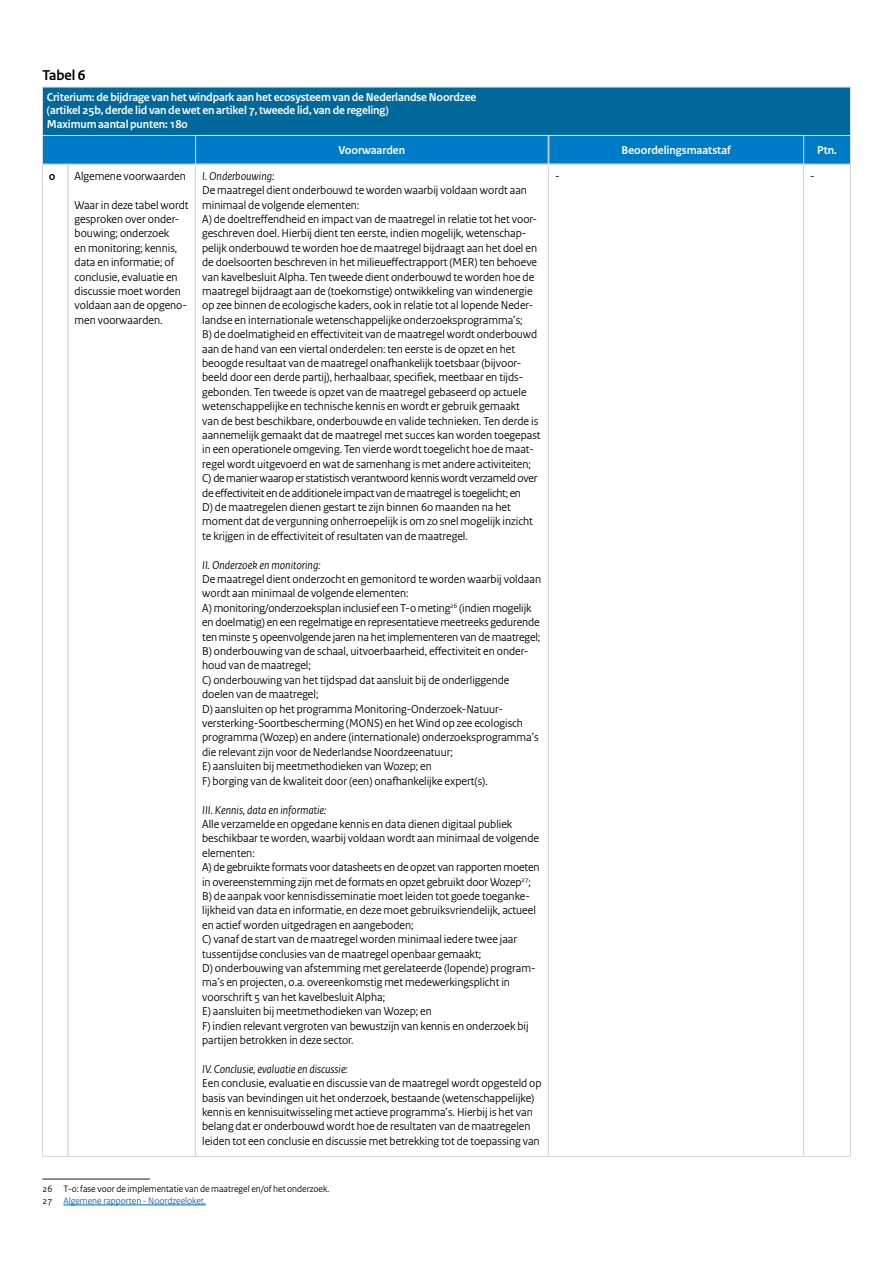
<style>
.page{position:relative;width:893px;height:1263px;background:#fff}
.page>*{position:absolute;margin:0;border:0;box-sizing:border-box;transform-origin:0 0}
.t1{font:700 15px "Rijksoverheid Sans";color:#000}
.BROODTEKST_ZONDER_LIJN{font:12px/14.4px "Rijksoverheid Sans";color:#000}
.t2{font:700 12px "Rijksoverheid Sans";letter-spacing:-.01em;color:#fff}
.BROODTEKST_ZONDER_LIJN-2{font:12px/14.4px "Rijksoverheid Sans";letter-spacing:-.02em;color:#000}
.BROODTEKST_ZONDER_LIJN-3{font:italic 12px "Rijksoverheid Sans";color:#000}
.Voetnoot{font:12px "Rijksoverheid Sans";color:#000}
.t3{font:700 12px "Rijksoverheid Sans";color:#000}
.Voetnoot-2{font:9.75px "Rijksoverheid Sans";color:#000}
.Voetnoot-3{font:9.75px "Rijksoverheid Sans";color:#0563c1}
.s1{color:#000}
</style>
<div class="page">
<hr style="left:42px;top:1179px;width:108px;height:1px;background:#1d1d1b">
<div style="left:42px;top:135px;width:809px;height:29px;background:#007bc7"></div>
<div style="left:43px;top:87px;width:807px;height:48px;background:#01689b"></div>
<div style="left:803px;top:164px;width:48px;height:993px;border:1px solid #dadada"></div>
<div style="left:68px;top:164px;width:127px;height:993px;border:1px solid #dadada"></div>
<div style="left:42px;top:164px;width:26px;height:993px;border:1px solid #dadada"></div>
<div style="left:195px;top:135px;width:353px;height:29px;border:1px solid #dadada"></div>
<div style="left:549px;top:135px;width:255px;height:29px;border:1px solid #dadada"></div>
<hr style="left:64px;top:1204px;width:142px;height:1px;background:#0563c1">
<p class="t1" style="left:42px;top:66px;width:45px">Tabel 6</p>
<p class="t2" style="left:47px;top:90px;width:431px">Criterium: de bijdrage van het windpark aan het ecosysteem van de Nederlandse Noordzee</p>
<p class="t2" style="left:47px;top:103px;width:343px">(artikel 25b, derde lid van de wet en artikel 7, tweede lid, van de regeling)</p>
<p class="t2" style="left:47px;top:117px;width:142px">Maximum aantal punten: 180</p>
<p class="t3" style="left:49px;top:169px;width:8px">0</p>
<p class="BROODTEKST_ZONDER_LIJN" style="left:75px;top:169px;width:113px">Algemene voorwaarden</p>
<p class="BROODTEKST_ZONDER_LIJN" style="left:75px;top:198px;width:115px">Waar in deze tabel wordt gesproken over onder&shy;bouwing; onderzoek<br>en monitoring; kennis, data en informatie; of conclusie, evaluatie en discussie moet worden voldaan aan de opgeno&shy;men voorwaarden.</p>
<p class="t2" style="left:339px;top:144px;width:68px">Voorwaarden</p>
<p class="t2" style="left:622px;top:144px;width:111px">Beoordelingsmaatstaf</p>
<p class="t2" style="left:817px;top:144px;width:21px">Ptn.</p>
<p class="BROODTEKST_ZONDER_LIJN-3" style="left:202px;top:169px;width:73px">I. Onderbouwing:</p>
<p class="Voetnoot" style="left:555px;top:169px;width:6px">-</p>
<p class="BROODTEKST_ZONDER_LIJN" style="left:810px;top:169px;width:6px">-</p>
<p class="BROODTEKST_ZONDER_LIJN" style="left:202px;top:183px;width:326px">De maatregel dient onderbouwd te worden waarbij voldaan wordt aan minimaal de volgende elementen:</p>
<p class="BROODTEKST_ZONDER_LIJN" style="left:202px;top:212px;width:336px">A) de doeltreffendheid en impact van de maatregel in relatie tot het voor&shy;geschreven doel. Hierbij dient ten eerste, indien mogelijk, wetenschap&shy;pelijk onderbouwd te worden hoe de maatregel bijdraagt aan het doel en de doelsoorten beschreven in het milieueffectrapport (MER) ten behoeve van kavelbesluit Alpha. Ten tweede dient onderbouwd te worden hoe de maatregel bijdraagt aan de (toekomstige) ontwikkeling van windenergie op zee binnen de ecologische kaders, ook in relatie tot al lopende Neder&shy;landse en internationale wetenschappelijke onderzoeksprogramma’s;</p>
<p class="BROODTEKST_ZONDER_LIJN" style="left:202px;top:327px;width:340px">B) de doelmatigheid en effectiviteit van de maatregel wordt onderbouwd aan de hand van een viertal onderdelen: ten eerste is de opzet en het beoogde resultaat van de maatregel onafhankelijk toetsbaar (bijvoor&shy;beeld door een derde partij), herhaalbaar, specifiek, meetbaar en tijds&shy;gebonden. Ten tweede is opzet van de maatregel gebaseerd op actuele wetenschappelijke en technische kennis en wordt er gebruik gemaakt<br>van de best beschikbare, onderbouwde en valide technieken. Ten derde is aannemelijk gemaakt dat de maatregel met succes kan worden toegepast in een operationele omgeving. Ten vierde wordt toegelicht hoe de maat&shy;regel wordt uitgevoerd en wat de samenhang is met andere activiteiten;</p>
<p class="BROODTEKST_ZONDER_LIJN-2" style="left:202px;top:471px;width:337px">C) de manier waarop er statistisch verantwoord kennis wordt verzameld over de effectiviteit en de additionele impact van de maatregel is toegelicht; en</p>
<p class="BROODTEKST_ZONDER_LIJN" style="left:202px;top:500px;width:332px">D) de maatregelen dienen gestart te zijn binnen 60 maanden na het moment dat de vergunning onherroepelijk is om zo snel mogelijk inzicht te krijgen in de effectiviteit of resultaten van de maatregel.</p>
<p class="BROODTEKST_ZONDER_LIJN-3" style="left:202px;top:558px;width:120px">II. Onderzoek en monitoring:</p>
<p class="BROODTEKST_ZONDER_LIJN" style="left:202px;top:572px;width:340px">De maatregel dient onderzocht en gemonitord te worden waarbij voldaan wordt aan minimaal de volgende elementen:</p>
<p class="BROODTEKST_ZONDER_LIJN" style="left:202px;top:601px;width:340px">A) monitoring/onderzoeksplan inclusief een T-0 meting<sup>26</sup> (indien mogelijk en doelmatig) en een regelmatige en representatieve meetreeks gedurende ten minste 5 opeenvolgende jaren na het implementeren van de maatregel;</p>
<p class="BROODTEKST_ZONDER_LIJN" style="left:202px;top:644px;width:328px">B) onderbouwing van de schaal, uitvoerbaarheid, effectiviteit en onder&shy;houd van de maatregel;</p>
<p class="BROODTEKST_ZONDER_LIJN" style="left:202px;top:673px;width:309px">C) onderbouwing van het tijdspad dat aansluit bij de onderliggende doelen van de maatregel;</p>
<p class="BROODTEKST_ZONDER_LIJN" style="left:202px;top:702px;width:338px">D) aansluiten op het programma Monitoring-Onderzoek-Natuur&shy;versterking-Soortbescherming (MONS) en het Wind op zee ecologisch programma (Wozep) en andere (internationale) onderzoeksprogramma’s die relevant zijn voor de Nederlandse Noordzeenatuur;</p>
<p class="BROODTEKST_ZONDER_LIJN" style="left:202px;top:759px;width:231px">E) aansluiten bij meetmethodieken van Wozep; en</p>
<p class="BROODTEKST_ZONDER_LIJN" style="left:202px;top:774px;width:287px">F) borging van de kwaliteit door (een) onafhankelijke expert(s).</p>
<p class="BROODTEKST_ZONDER_LIJN-3" style="left:202px;top:803px;width:125px">III. Kennis, data en informatie:</p>
<p class="BROODTEKST_ZONDER_LIJN" style="left:202px;top:817px;width:338px">Alle verzamelde en opgedane kennis en data dienen digitaal publiek beschikbaar te worden, waarbij voldaan wordt aan minimaal de volgende elementen:</p>
<p class="BROODTEKST_ZONDER_LIJN" style="left:202px;top:860px;width:339px">A) de gebruikte formats voor datasheets en de opzet van rapporten moeten in overeenstemming zijn met de formats en opzet gebruikt door Wozep<sup>27</sup>;</p>
<p class="BROODTEKST_ZONDER_LIJN" style="left:202px;top:889px;width:335px">B) de aanpak voor kennisdisseminatie moet leiden tot goede toeganke&shy;lijkheid van data en informatie, en deze moet gebruiksvriendelijk, actueel en actief worden uitgedragen en aangeboden;</p>
<p class="BROODTEKST_ZONDER_LIJN" style="left:202px;top:932px;width:317px">C) vanaf de start van de maatregel worden minimaal iedere twee jaar tussentijdse conclusies van de maatregel openbaar gemaakt;</p>
<p class="BROODTEKST_ZONDER_LIJN" style="left:202px;top:961px;width:335px">D) onderbouwing van afstemming met gerelateerde (lopende) program&shy;ma’s en projecten, o.a. overeenkomstig met medewerkingsplicht in voorschrift 5 van het kavelbesluit Alpha;</p>
<p class="BROODTEKST_ZONDER_LIJN" style="left:202px;top:1004px;width:231px">E) aansluiten bij meetmethodieken van Wozep; en</p>
<p class="BROODTEKST_ZONDER_LIJN" style="left:202px;top:1018px;width:328px">F) indien relevant vergroten van bewustzijn van kennis en onderzoek bij partijen betrokken in deze sector.</p>
<p class="BROODTEKST_ZONDER_LIJN-3" style="left:202px;top:1062px;width:147px">IV. Conclusie, evaluatie en discussie:</p>
<p class="BROODTEKST_ZONDER_LIJN" style="left:202px;top:1076px;width:341px">Een conclusie, evaluatie en discussie van de maatregel wordt opgesteld op basis van bevindingen uit het onderzoek, bestaande (wetenschappelijke) kennis en kennisuitwisseling met actieve programma’s. Hierbij is het van belang dat er onderbouwd wordt hoe de resultaten van de maatregelen leiden tot een conclusie en discussie met betrekking tot de toepassing van</p>
<p class="Voetnoot-2" style="left:42px;top:1183px;width:289px">26 T-0: fase voor de implementatie van de maatregel en/of het onderzoek.</p>
<p class="Voetnoot-3" style="left:42px;top:1195px;width:165px"><span class="s1">27</span> Algemene rapporten - Noordzeeloket.</p>
</div>
